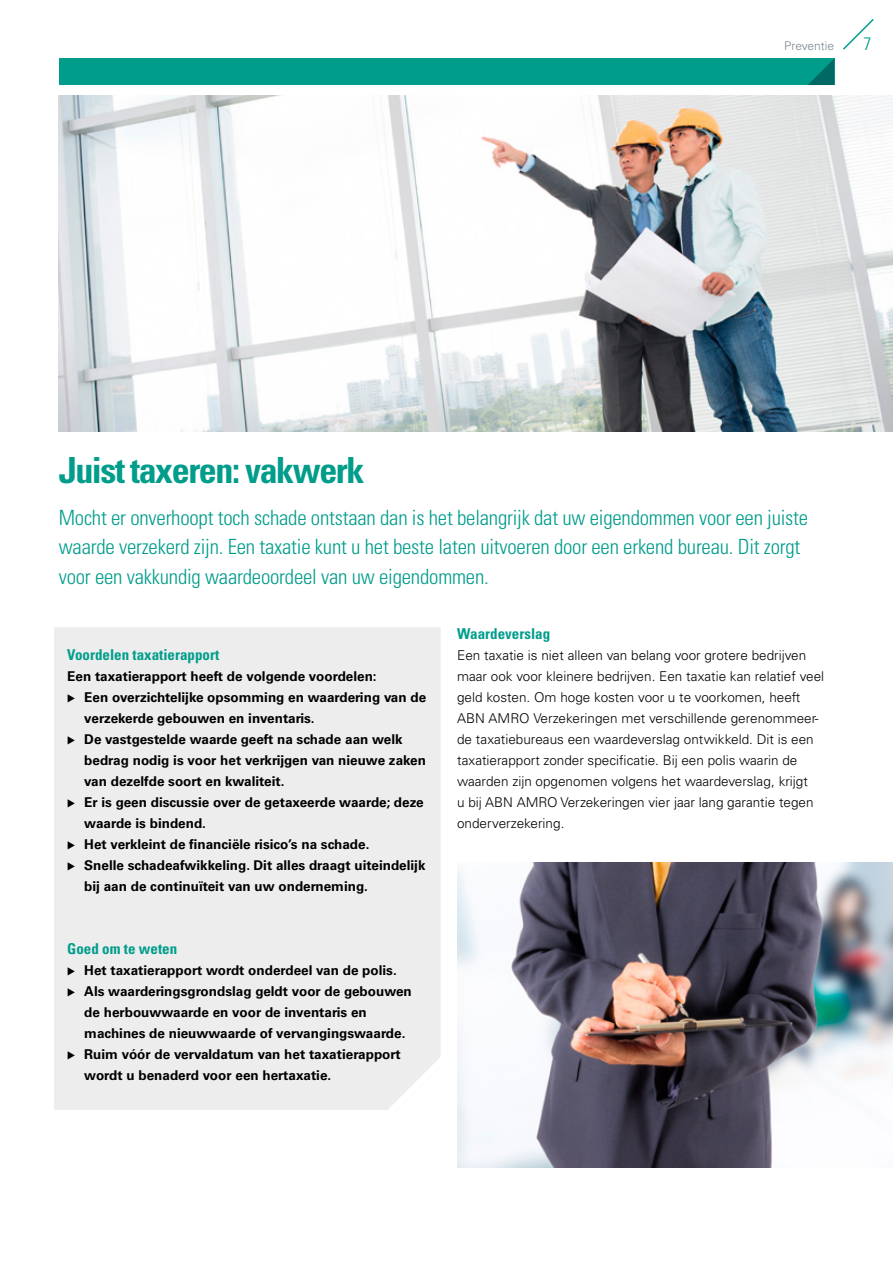
<style>
.page{position:relative;width:893px;height:1263px;background:#fff}
.page>*{position:absolute;margin:0;border:0;box-sizing:border-box;transform-origin:0 0}
.t1{font:700 condensed 36px "Univers LT Std";letter-spacing:-.04em;color:#009d8b}
.t2{font:300 condensed 21px/29.7px "Univers LT Std";letter-spacing:-.01em;color:#009d8b}
.t3{font:300 condensed 18px "Univers LT Std";color:#009d8b}
.t4{font:700 condensed 15px "Univers LT Std";color:#009d8b}
.t5{font:700 13.5px/21px "Univers LT Std";color:#000}
.t6{font:300 13.5px/21px "Univers LT Std";color:#000}
.t7{font:300 12px "Univers LT Std";color:#7a8891}
</style>
<div class="page">
<div style="left:54px;top:627px;width:387px;height:483px;background:#ededee"></div>
<img style="left:457px;top:862px;width:436px;height:305px">
<img style="left:59px;top:96px;width:834px;height:336px">
<div style="left:59px;top:58px;width:775px;height:27px;background:#009d8b"></div>
<svg style="left:808px;top:59px;width:26px;height:26px"></svg>
<svg style="left:843px;top:19px;width:31px;height:31px"></svg>
<svg style="left:68px;top:694px;width:7px;height:8px"></svg>
<svg style="left:68px;top:736px;width:7px;height:8px"></svg>
<svg style="left:68px;top:799px;width:7px;height:8px"></svg>
<svg style="left:68px;top:841px;width:7px;height:8px"></svg>
<svg style="left:68px;top:862px;width:7px;height:8px"></svg>
<svg style="left:68px;top:967px;width:7px;height:8px"></svg>
<svg style="left:68px;top:988px;width:7px;height:8px"></svg>
<svg style="left:68px;top:1051px;width:7px;height:8px"></svg>
<h1 class="t1" style="left:59px;top:448px;width:307px">Juist taxeren: vakwerk</h1>
<p class="t7" style="left:784px;top:38px;width:51px">Preventie</p>
<h3 class="t3" style="left:863px;top:33px;width:9px">7</h3>
<p class="t2" style="left:59px;top:502px;width:751px">Mocht er onverhoopt toch schade ontstaan dan is het belangrijk dat uw eigendommen voor een juiste waarde verzekerd zijn. Een taxatie kunt u het beste laten uitvoeren door een erkend bureau. Dit zorgt voor een vakkundig waardeoordeel van uw eigendommen.</p>
<p class="t4" style="left:67px;top:645px;width:153px">Voordelen taxatierapport</p>
<p class="t5" style="left:84px;top:666px;width:343px;text-indent:-17px">Een taxatierapport heeft de volgende voordelen:<br>Een overzichtelijke opsomming en waardering van de verzekerde gebouwen en inventaris.<br>De vastgestelde waarde geeft na schade aan welk bedrag nodig is voor het verkrijgen van nieuwe zaken van dezelfde soort en kwaliteit.<br>Er is geen discussie over de getaxeerde waarde; deze waarde is bindend.<br>Het verkleint de financiële risico’s na schade.<br>Snelle schadeafwikkeling. Dit alles draagt uiteindelijk bij aan de continuïteit van uw onderneming.</p>
<p class="t4" style="left:67px;top:939px;width:111px">Goed om te weten</p>
<p class="t5" style="left:84px;top:960px;width:329px">Het taxatierapport wordt onderdeel van de polis.<br>Als waarderingsgrondslag geldt voor de gebouwen de herbouwwaarde en voor de inventaris en machines de nieuwwaarde of vervangingswaarde.<br>Ruim vóór de vervaldatum van het taxatierapport wordt u benaderd voor een hertaxatie.</p>
<p class="t4" style="left:457px;top:624px;width:95px">Waardeverslag</p>
<p class="t6" style="left:457px;top:645px;width:369px">Een taxatie is niet alleen van belang voor grotere bedrijven maar ook voor kleinere bedrijven. Een taxatie kan relatief veel geld kosten. Om hoge kosten voor u te voorkomen, heeft ABN AMRO Verzekeringen met verschillende gerenommeer&shy;de taxatiebureaus een waardeverslag ontwikkeld. Dit is een taxatierapport zonder specificatie. Bij een polis waarin de waarden zijn opgenomen volgens het waardeverslag, krijgt<br>u bij ABN AMRO Verzekeringen vier jaar lang garantie tegen onderverzekering.</p>
</div>
